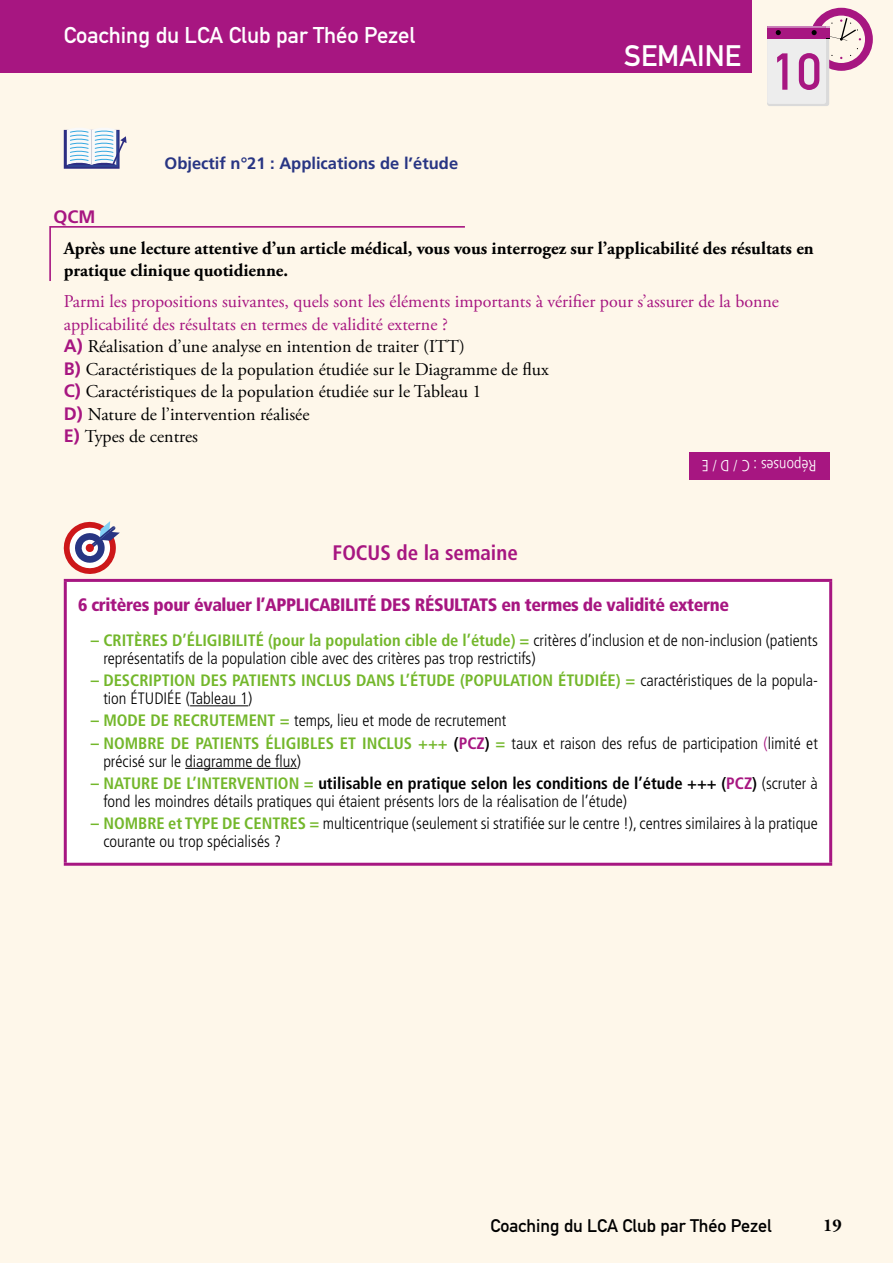
<style>
.page{position:relative;width:893px;height:1263px;background:#fef7ea}
.page>*{position:absolute;margin:0;border:0;box-sizing:border-box;transform-origin:0 0}
.t1{font:700 51px "DIN Alternate";color:#a71681}
.t2{font:700 29.25px "DIN Alternate";color:#fff}
.t3{font:700 22.5px "DIN Alternate";color:#fff}
.t4{font:700 condensed 21px "Frutiger LT Std";color:#a71681}
.t5{font:18px/22.5px "Adobe Garamond Pro";color:#000}
.t6{font:700 18px/22.5px "Adobe Garamond Pro";color:#000}
.t7{font:900 condensed 18px "Frutiger LT Std";letter-spacing:-.02em;color:#a71681}
.t8{font:700 18px "DIN Alternate";color:#000}
.t9{font:700 18px "Frutiger LT Std";color:#a71681}
.t10{font:300 condensed 16.5px/18px "Frutiger LT Std";color:#000}
.t11{font:700 condensed 16.5px/18px "Frutiger LT Std";color:#73b72b}
.t12{font:700 16.5px "Frutiger LT Std";color:#283583}
.t13{font:300 condensed 16.05px "Frutiger LT Std";color:#fff}
.s1{color:#a71681}
.s2{font-family:"Frutiger LT Std";font-weight:700;color:#a71681}
.s3{font-weight:700;color:#73b72b}
.s4{font-weight:300;color:#000}
.s5{font-weight:700}
.s6{font-weight:700;color:#a71681}
</style>
<div class="page">
<div style="left:0;top:0;width:752px;height:72px;background:#a71681"></div>
<div style="left:767px;top:26px;width:62px;height:80px;background:#dadada;border-radius:3px"></div>
<div style="left:767px;top:32px;width:59px;height:72px;background:#ededed;border-radius:3px"></div>
<svg style="left:767px;top:7px;width:106px;height:64px"></svg>
<svg style="left:49px;top:226px;width:416px;height:55px"></svg>
<svg style="left:64px;top:128px;width:63px;height:41px"></svg>
<div style="left:689px;top:452px;width:140px;height:28px;background:#a71681"></div>
<svg style="left:63px;top:521px;width:57px;height:53px"></svg>
<div style="left:65px;top:580px;width:766px;height:284px;background:#fff"></div>
<hr style="left:64px;top:579px;width:768px;height:3px;background:#a71681">
<hr style="left:64px;top:582px;width:3px;height:281px;background:#a71681">
<hr style="left:829px;top:582px;width:3px;height:281px;background:#a71681">
<hr style="left:64px;top:863px;width:768px;height:3px;background:#a71681">
<hr style="left:190px;top:705px;width:58px;height:1px;background:#000">
<hr style="left:185px;top:768px;width:112px;height:1px;background:#000">
<h3 class="t3" style="left:64px;top:18px;width:353px">Coaching du LCA Club par Théo Pezel</h3>
<p class="t9" style="left:54px;top:206px;width:43px">QCM</p>
<p class="t12" style="left:165px;top:153px;width:295px">Objectif n°21 : Applications de l’étude</p>
<h2 class="t2" style="left:624px;top:34px;width:118px">SEMAINE</h2>
<h1 class="t1" style="left:772px;top:33px;width:50px">10</h1>
<p class="t6" style="left:64px;top:237px;width:752px">Après une lecture attentive d’un article médical, vous vous interrogez sur l’applicabilité des résultats en pratique clinique quotidienne.</p>
<p class="t5" style="left:64px;top:291px;width:717px"><span class="s1">Parmi les propositions suivantes, quels sont les éléments importants à vérifier pour s’assurer de la bonne applicabilité des résultats en termes de validité externe ?<br></span><span class="s2">A)</span> Réalisation d’une analyse en intention de traiter (ITT)<br><span class="s2">B)</span> Caractéristiques de la population étudiée sur le Diagramme de flux<br><span class="s2">C)</span> Caractéristiques de la population étudiée sur le Tableau 1<br><span class="s2">D)</span> Nature de l’intervention réalisée<br><span class="s2">E)</span> Types de centres</p>
<p class="t13" style="left:816px;top:475px;width:116px;rotate:-180deg">Réponses : C / D / E</p>
<p class="t4" style="left:333px;top:540px;width:187px">FOCUS de la semaine</p>
<p class="t7" style="left:78px;top:594px;width:652px">6 critères pour évaluer l’APPLICABILITÉ DES RÉSULTATS en termes de validité externe</p>
<p class="t10" style="left:103px;top:631px;width:716px;text-indent:-13px"><span class="s3">– CRITÈRES D’ÉLIGIBILITÉ (pour la population cible de l’étude) =</span> critères d’inclusion et de non-inclusion (patients représentatifs de la population cible avec des critères pas trop restrictifs)</p>
<p class="t11" style="left:103px;top:671px;width:716px;text-indent:-13px">– DESCRIPTION DES PATIENTS INCLUS DANS L’ÉTUDE (POPULATION ÉTUDIÉE) = <span class="s4">caractéristiques de la popula&shy;tion ÉTUDIÉE (Tableau 1)</span></p>
<p class="t10" style="left:91px;top:712px;width:417px"><span class="s3">– MODE DE RECRUTEMENT =</span> temps, lieu et mode de recrutement</p>
<p class="t10" style="left:103px;top:734px;width:716px;text-indent:-13px"><span class="s3">– NOMBRE DE PATIENTS ÉLIGIBLES ET INCLUS +++</span> <span class="s5">(</span><span class="s6">PCZ</span><span class="s5">)</span> <span class="s3">=</span> taux et raison des refus de participation <span class="s1">(</span>limité et précisé sur le diagramme de flux)</p>
<p class="t10" style="left:103px;top:774px;width:716px;text-indent:-13px"><span class="s3">– NATURE DE L’INTERVENTION =</span> <span class="s5">utilisable en pratique selon les conditions de l’étude +++ (</span><span class="s6">PCZ</span><span class="s5">)</span> (scruter à fond les moindres détails pratiques qui étaient présents lors de la réalisation de l’étude)</p>
<p class="t10" style="left:103px;top:815px;width:716px;text-indent:-13px"><span class="s3">– NOMBRE et TYPE DE CENTRES =</span> multicentrique (seulement si stratifiée sur le centre !), centres similaires à la pratique courante ou trop spécialisés ?</p>
<p class="t8" style="left:491px;top:1212px;width:283px">Coaching du LCA Club par Théo Pezel</p>
<p class="t6" style="left:823px;top:1215px;width:20px">19</p>
</div>
